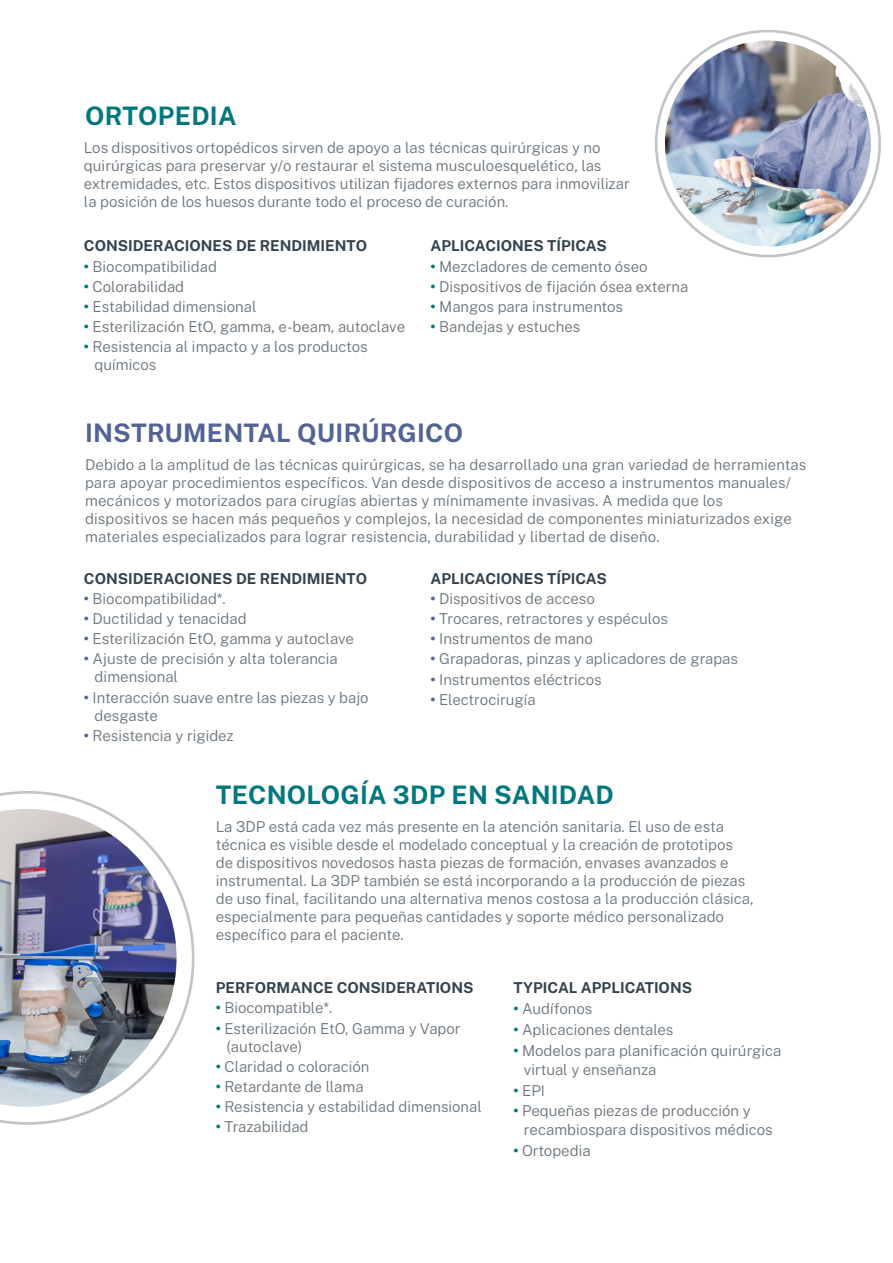
<style>
.page{position:relative;width:893px;height:1263px;background:#fff}
.page>*{position:absolute;margin:0;border:0;box-sizing:border-box;transform-origin:0 0}
.t1{font:700 25.5px "Public Sans";letter-spacing:.01em;color:#02777d}
.t2{font:700 25.5px "Public Sans";letter-spacing:.01em;color:#536395}
.t3{font:300 15px/18px "Public Sans";color:#69747c}
.t4{font:700 15px "Public Sans";color:#33424d}
.s1{font-weight:700;color:#02777d}
.s2{font-weight:700;color:#536395}
</style>
<div class="page">
<svg style="left:656px;top:31px;width:224px;height:225px"></svg>
<img style="left:665px;top:41px;width:206px;height:206px;border-radius:103px">
<svg style="left:0;top:791px;width:195px;height:334px"></svg>
<img style="left:0;top:809px;width:177px;height:298px">
<p class="t1" style="left:85px;top:99px;width:153px">ORTOPEDIA</p>
<p class="t3" style="left:84px;top:138px;width:547px">Los dispositivos ortopédicos sirven de apoyo a las técnicas quirúrgicas y no quirúrgicas para preservar y/o restaurar el sistema musculoesquelético, las extremidades, etc. Estos dispositivos utilizan fijadores externos para inmovilizar la posición de los huesos durante todo el proceso de curación.</p>
<p class="t4" style="left:84px;top:236px;width:285px">CONSIDERACIONES DE RENDIMIENTO</p>
<p class="t3" style="left:84px;top:257px;width:134px"><span class="s1">•</span> Biocompatibilidad</p>
<p class="t3" style="left:84px;top:277px;width:102px"><span class="s1">•</span> Colorabilidad</p>
<p class="t3" style="left:84px;top:297px;width:174px"><span class="s1">•</span> Estabilidad dimensional</p>
<p class="t3" style="left:84px;top:317px;width:323px"><span class="s1">•</span> Esterilización EtO, gamma, e-beam, autoclave</p>
<p class="t3" style="left:95px;top:337px;width:275px;text-indent:-11px"><span class="s1">•</span> Resistencia al impacto y a los productos químicos</p>
<p class="t4" style="left:431px;top:236px;width:178px">APLICACIONES TÍPICAS</p>
<p class="t3" style="left:431px;top:257px;width:219px"><span class="s1">•</span> Mezcladores de cemento óseo</p>
<p class="t3" style="left:431px;top:277px;width:259px"><span class="s1">•</span> Dispositivos de fijación ósea externa</p>
<p class="t3" style="left:431px;top:297px;width:194px"><span class="s1">•</span> Mangos para instrumentos</p>
<p class="t3" style="left:431px;top:317px;width:151px"><span class="s1">•</span> Bandejas y estuches</p>
<p class="t2" style="left:85px;top:416px;width:380px">INSTRUMENTAL QUIRÚRGICO</p>
<p class="t3" style="left:85px;top:455px;width:723px">Debido a la amplitud de las técnicas quirúrgicas, se ha desarrollado una gran variedad de herramientas para apoyar procedimientos específicos. Van desde dispositivos de acceso a instrumentos manuales/ mecánicos y motorizados para cirugías abiertas y mínimamente invasivas. A medida que los dispositivos se hacen más pequeños y complejos, la necesidad de componentes miniaturizados exige materiales especializados para lograr resistencia, durabilidad y libertad de diseño.</p>
<p class="t4" style="left:84px;top:569px;width:285px">CONSIDERACIONES DE RENDIMIENTO</p>
<p class="t3" style="left:84px;top:589px;width:143px"><span class="s2">•</span> Biocompatibilidad*.</p>
<p class="t3" style="left:84px;top:609px;width:164px"><span class="s2">•</span> Ductilidad y tenacidad</p>
<p class="t3" style="left:84px;top:629px;width:271px"><span class="s2">•</span> Esterilización EtO, gamma y autoclave</p>
<p class="t3" style="left:95px;top:650px;width:245px;text-indent:-11px"><span class="s2">•</span> Ajuste de precisión y alta tolerancia dimensional</p>
<p class="t3" style="left:95px;top:688px;width:275px;text-indent:-11px"><span class="s2">•</span> Interacción suave entre las piezas y bajo desgaste</p>
<p class="t3" style="left:84px;top:726px;width:151px"><span class="s2">•</span> Resistencia y rigidez</p>
<p class="t4" style="left:431px;top:569px;width:178px">APLICACIONES TÍPICAS</p>
<p class="t3" style="left:431px;top:589px;width:166px"><span class="s2">•</span> Dispositivos de acceso</p>
<p class="t3" style="left:431px;top:609px;width:239px"><span class="s2">•</span> Trocares, retractores y espéculos</p>
<p class="t3" style="left:431px;top:629px;width:164px"><span class="s2">•</span> Instrumentos de mano</p>
<p class="t3" style="left:431px;top:650px;width:309px"><span class="s2">•</span> Grapadoras, pinzas y aplicadores de grapas</p>
<p class="t3" style="left:431px;top:670px;width:173px"><span class="s2">•</span> Instrumentos eléctricos</p>
<p class="t3" style="left:431px;top:690px;width:107px"><span class="s2">•</span> Electrocirugía</p>
<p class="t1" style="left:216px;top:778px;width:400px">TECNOLOGÍA 3DP EN SANIDAD</p>
<p class="t3" style="left:216px;top:817px;width:539px">La 3DP está cada vez más presente en la atención sanitaria. El uso de esta técnica es visible desde el modelado conceptual y la creación de prototipos de dispositivos novedosos hasta piezas de formación, envases avanzados e instrumental. La 3DP también se está incorporando a la producción de piezas de uso final, facilitando una alternativa menos costosa a la producción clásica, especialmente para pequeñas cantidades y soporte médico personalizado específico para el paciente.</p>
<p class="t4" style="left:216px;top:978px;width:259px">PERFORMANCE CONSIDERATIONS</p>
<p class="t3" style="left:216px;top:998px;width:118px"><span class="s1">•</span> Biocompatible*.</p>
<p class="t3" style="left:226px;top:1019px;width:236px;text-indent:-11px"><span class="s1">•</span> Esterilización EtO, Gamma y Vapor (autoclave)</p>
<p class="t3" style="left:216px;top:1057px;width:155px"><span class="s1">•</span> Claridad o coloración</p>
<p class="t3" style="left:216px;top:1077px;width:149px"><span class="s1">•</span> Retardante de llama</p>
<p class="t3" style="left:216px;top:1097px;width:268px"><span class="s1">•</span> Resistencia y estabilidad dimensional</p>
<p class="t3" style="left:216px;top:1117px;width:94px"><span class="s1">•</span> Trazabilidad</p>
<p class="t4" style="left:513px;top:978px;width:180px">TYPICAL APPLICATIONS</p>
<p class="t3" style="left:513px;top:999px;width:81px"><span class="s1">•</span> Audífonos</p>
<p class="t3" style="left:513px;top:1020px;width:161px"><span class="s1">•</span> Aplicaciones dentales</p>
<p class="t3" style="left:524px;top:1041px;width:259px;line-height:18.8px;text-indent:-11px"><span class="s1">•</span> Modelos para planificación quirúrgica virtual y enseñanza</p>
<p class="t3" style="left:513px;top:1081px;width:33px"><span class="s1">•</span> EPI</p>
<p class="t3" style="left:524px;top:1101px;width:250px;line-height:18.8px;text-indent:-11px"><span class="s1">•</span> Pequeñas piezas de producción y recambiospara dispositivos médicos</p>
<p class="t3" style="left:513px;top:1141px;width:79px"><span class="s1">•</span> Ortopedia</p>
</div>
